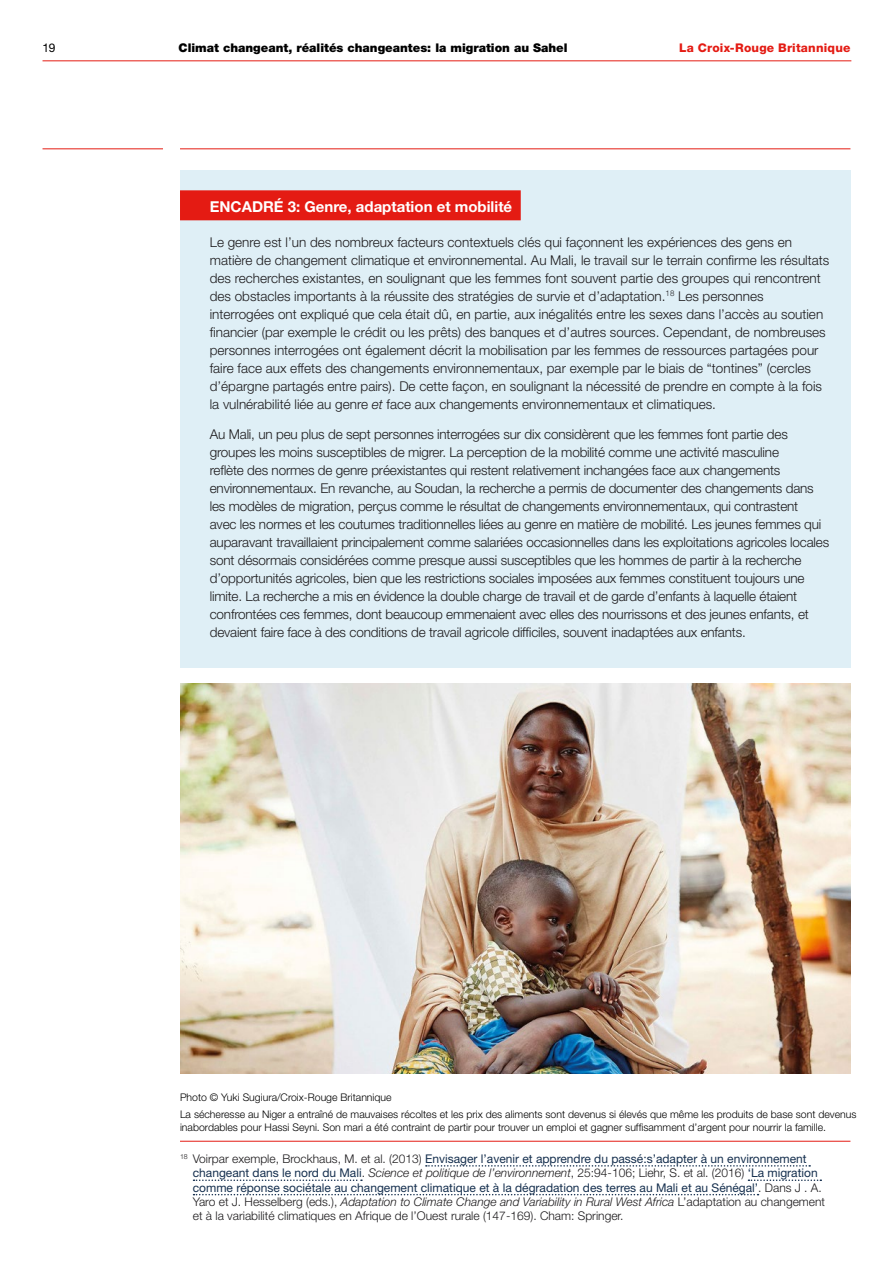
<style>
.page{position:relative;width:893px;height:1263px;background:#fff}
.page>*{position:absolute;margin:0;border:0;box-sizing:border-box;transform-origin:0 0}
.t1{font:700 15px "Helvetica Neue LT";color:#fff}
.t2{font:300 13.5px/18px "Helvetica Neue LT";letter-spacing:-.015em;color:#1d1b1d}
.t3{font:300 12px/14.4px "Helvetica Neue LT";color:#1d1b1d}
.t4{font:900 12px "Helvetica Neue LT";color:#000}
.t5{font:800 12px "Helvetica Neue LT";letter-spacing:.02em;color:#e41b13}
.t6{font:12px "Helvetica Neue LT";color:#000}
.t7{font:300 10.5px/16.8px "Helvetica Neue LT";color:#000}
.s1{font-style:italic}
.s2{font-weight:400;color:#152f4e}
</style>
<div class="page">
<img style="left:180px;top:684px;width:670px;height:390px">
<hr style="left:43px;top:148px;width:120px;height:1px;background:#e41b13">
<hr style="left:180px;top:148px;width:670px;height:1px;background:#e41b13">
<hr style="left:43px;top:60px;width:808px;height:1px;background:#e41b13">
<div style="left:180px;top:170px;width:670px;height:497px;background:#dfeff6"></div>
<div style="left:180px;top:190px;width:341px;height:30px;background:#e41b13"></div>
<hr style="left:180px;top:1141px;width:670px;height:1px;background:#e41b13">
<svg style="left:426px;top:1165px;width:384px;height:1px"></svg>
<svg style="left:194px;top:1179px;width:168px;height:2px"></svg>
<svg style="left:748px;top:1179px;width:73px;height:2px"></svg>
<svg style="left:194px;top:1194px;width:564px;height:1px"></svg>
<p class="t6" style="left:43px;top:41px;width:14px">19</p>
<p class="t4" style="left:179px;top:41px;width:390px">Climat changeant, réalités changeantes: la migration au Sahel</p>
<p class="t5" style="left:679px;top:41px;width:173px">La Croix-Rouge Britannique</p>
<p class="t1" style="left:210px;top:197px;width:304px">ENCADRÉ 3: Genre, adaptation et mobilité</p>
<p class="t2" style="left:210px;top:233px;width:621px">Le genre est l’un des nombreux facteurs contextuels clés qui façonnent les expériences des gens en matière de changement climatique et environnemental. Au Mali, le travail sur le terrain confirme les résultats des recherches existantes, en soulignant que les femmes font souvent partie des groupes qui rencontrent des obstacles importants à la réussite des stratégies de survie et d’adaptation.<sup>18</sup> Les personnes interrogées ont expliqué que cela était dû, en partie, aux inégalités entre les sexes dans l’accès au soutien financier (par exemple le crédit ou les prêts) des banques et d’autres sources. Cependant, de nombreuses personnes interrogées ont également décrit la mobilisation par les femmes de ressources partagées pour faire face aux effets des changements environnementaux, par exemple par le biais de “tontines” (cercles d’épargne partagés entre pairs). De cette façon, en soulignant la nécessité de prendre en compte à la fois la vulnérabilité liée au genre <span class="s1">et</span> face aux changements environnementaux et climatiques.</p>
<p class="t2" style="left:210px;top:425px;width:621px">Au Mali, un peu plus de sept personnes interrogées sur dix considèrent que les femmes font partie des groupes les moins susceptibles de migrer. La perception de la mobilité comme une activité masculine<br>reflète des normes de genre préexistantes qui restent relativement inchangées face aux changements environnementaux. En revanche, au Soudan, la recherche a permis de documenter des changements dans les modèles de migration, perçus comme le résultat de changements environnementaux, qui contrastent<br>avec les normes et les coutumes traditionnelles liées au genre en matière de mobilité. Les jeunes femmes qui auparavant travaillaient principalement comme salariées occasionnelles dans les exploitations agricoles locales sont désormais considérées comme presque aussi susceptibles que les hommes de partir à la recherche d’opportunités agricoles, bien que les restrictions sociales imposées aux femmes constituent toujours une limite. La recherche a mis en évidence la double charge de travail et de garde d’enfants à laquelle étaient confrontées ces femmes, dont beaucoup emmenaient avec elles des nourrissons et des jeunes enfants, et devaient faire face à des conditions de travail agricole difficiles, souvent inadaptées aux enfants.</p>
<p class="t7" style="left:180px;top:1089px;width:678px">Photo © Yuki Sugiura/Croix-Rouge Britannique<br>La sécheresse au Niger a entraîné de mauvaises récoltes et les prix des aliments sont devenus si élevés que même les produits de base sont devenus</p>
<p class="t7" style="left:180px;top:1118px;width:648px">inabordables pour Hassi Seyni. Son mari a été contraint de partir pour trouver un emploi et gagner suffisamment d’argent pour nourrir la famille.</p>
<p class="t3" style="left:193px;top:1151px;width:634px;text-indent:-13px"><sup>18</sup> Voirpar exemple, Brockhaus, M. et al. (2013) <span class="s2">Envisager l’avenir et apprendre du passé:s’adapter à un environnement changeant dans le nord du Mali</span>. <span class="s1">Science et politique de l’environnement</span>, 25:94-106; Liehr, S. et al. (2016) <span class="s2">‘La migration comme réponse sociétale au changement climatique et à la dégradation des terres au Mali et au Sénégal’</span>. Dans J . A.<br>Yaro et J. Hesselberg (eds.), <span class="s1">Adaptation to Climate Change and Variability in Rural West Africa</span> L’adaptation au changement et à la variabilité climatiques en Afrique de l’Ouest rurale (147-169). Cham: Springer.</p>
</div>
